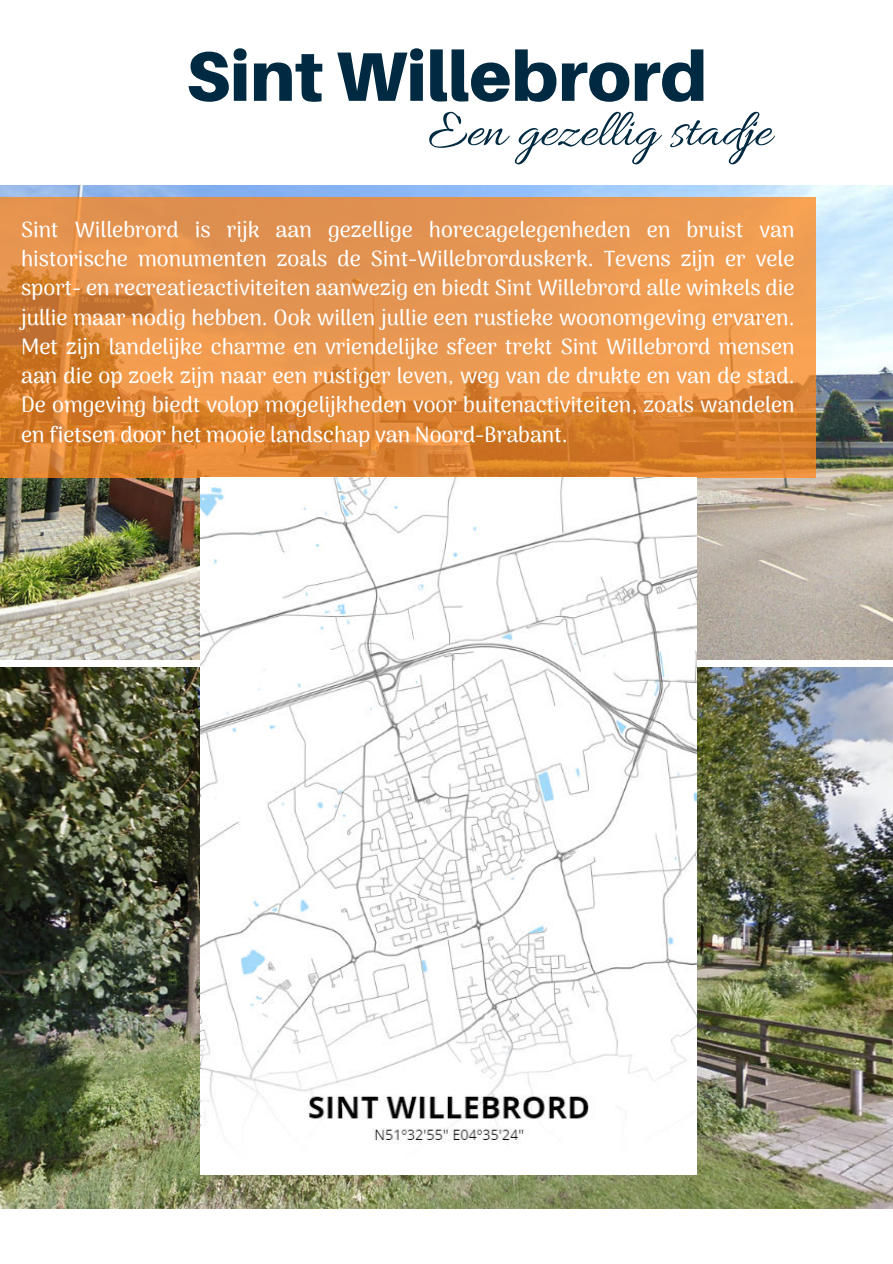
<style>
.page{position:relative;width:893px;height:1264px;background:#fff}
.page>*{position:absolute;margin:0;border:0;box-sizing:border-box;transform-origin:0 0}
.t1{font:900 69.9px "Aileron";color:#002a42}
.t2{font:54px "Allura";color:#002a42}
.t3{font:500 21.6px/29.2px "Arima Madurai";color:#fff;text-align:justify}
</style>
<div class="page">
<img style="left:0;top:186px;width:892px;height:474px">
<img style="left:0;top:667px;width:892px;height:541px">
<svg style="left:0;top:197px;width:816px;height:281px;background:#e38f45"></svg>
<img style="left:200px;top:478px;width:496px;height:696px">
<h1 class="t1" style="left:186px;top:36px;width:522px">Sint Willebrord</h1>
<h2 class="t2" style="left:428px;top:101px;width:345px">Een gezellig stadje</h2>
<p class="t3" style="left:21px;top:215px;width:775px">Sint Willebrord is rijk aan gezellige horecagelegenheden en bruist van historische monumenten zoals de Sint-Willebrorduskerk. Tevens zijn er vele sport- en recreatieactiviteiten aanwezig en biedt Sint Willebrord alle winkels die jullie maar nodig hebben. Ook willen jullie een rustieke woonomgeving ervaren.<br>Met zijn landelijke charme en vriendelijke sfeer trekt Sint Willebrord mensen aan die op zoek zijn naar een rustiger leven, weg van de drukte en van de stad.<br>De omgeving biedt volop mogelijkheden voor buitenactiviteiten, zoals wandelen en fietsen door het mooie landschap van Noord-Brabant.</p>
</div>
